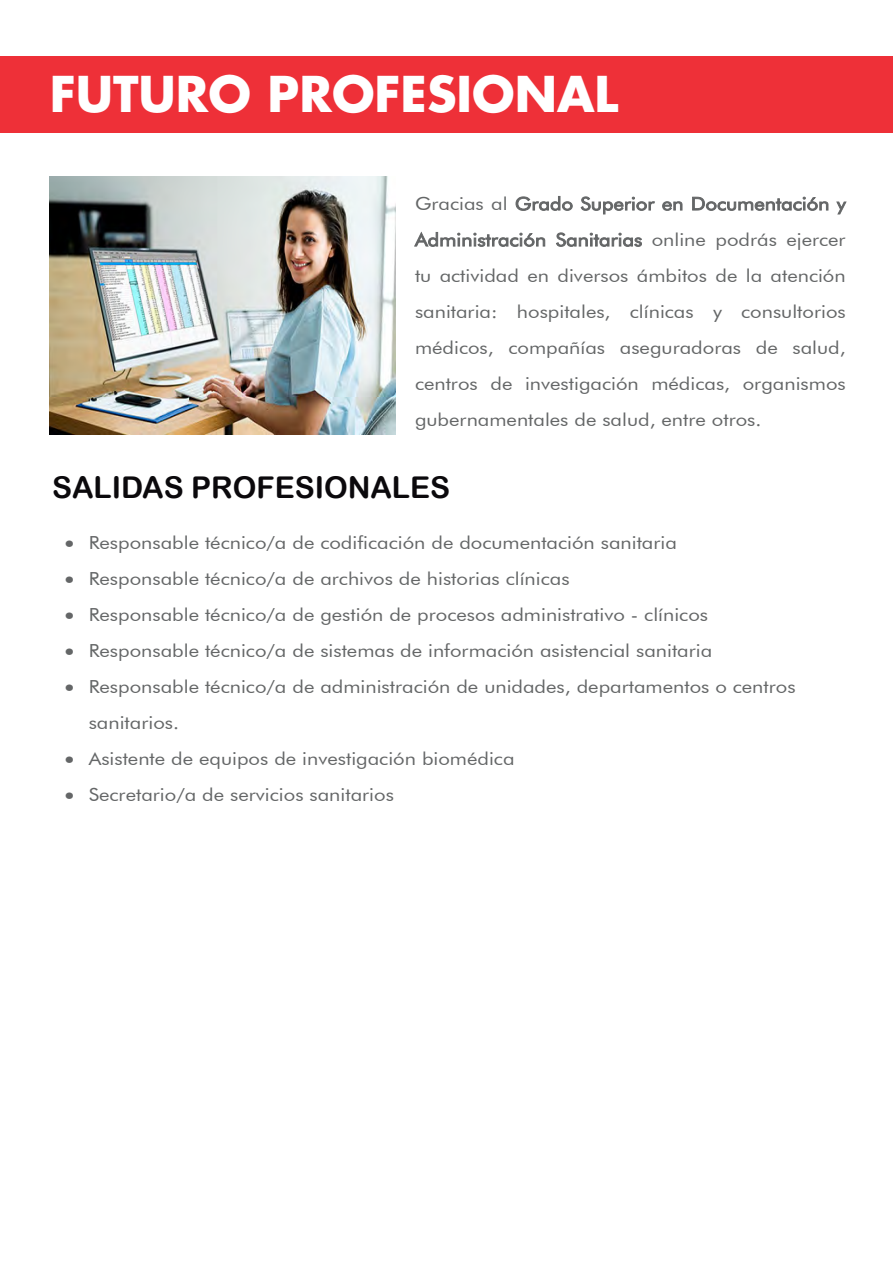
<style>
.page{position:relative;width:893px;height:1263px;background:#fff}
.page>*{position:absolute;margin:0;border:0;box-sizing:border-box;transform-origin:0 0}
.t1{font:700 48px "Futura";color:#fff}
.t2{font:30px "Arial Rounded MT Bold";color:#0b090c}
.t3{font:18px/36px "Futura BT";color:#646667;text-align:justify;scale:1.12 1}
</style>
<div class="page">
<div style="left:0;top:56px;width:893px;height:76px;background:#ee3038"></div>
<img style="left:50px;top:177px;width:345px;height:258px">
<h1 class="t1" style="left:50px;top:63px;width:570px">FUTURO PROFESIONAL</h1>
<p class="t3" style="left:415px;top:185px;width:386px">Gracias al Grado Superior en Documentación y Administración Sanitarias online podrás ejercer tu actividad en diversos ámbitos de la atención sanitaria: hospitales, clínicas y consultorios médicos, compañías aseguradoras de salud, centros de investigación médicas, organismos gubernamentales de salud, entre otros.</p>
<h2 class="t2" style="left:52px;top:469px;width:399px">SALIDAS PROFESIONALES</h2>
<p class="t3" style="left:65px;top:525px;width:548px">• Responsable técnico/a de codificación de documentación sanitaria</p>
<p class="t3" style="left:65px;top:561px;width:452px">• Responsable técnico/a de archivos de historias clínicas</p>
<p class="t3" style="left:65px;top:597px;width:576px">• Responsable técnico/a de gestión de procesos administrativo - clínicos</p>
<p class="t3" style="left:65px;top:633px;width:580px">• Responsable técnico/a de sistemas de información asistencial sanitaria</p>
<p class="t3" style="left:89px;top:669px;width:633px;text-indent:-24px">• Responsable técnico/a de administración de unidades, departamentos o centros sanitarios.</p>
<p class="t3" style="left:65px;top:741px;width:403px">• Asistente de equipos de investigación biomédica</p>
<p class="t3" style="left:65px;top:777px;width:295px">• Secretario/a de servicios sanitarios</p>
</div>
